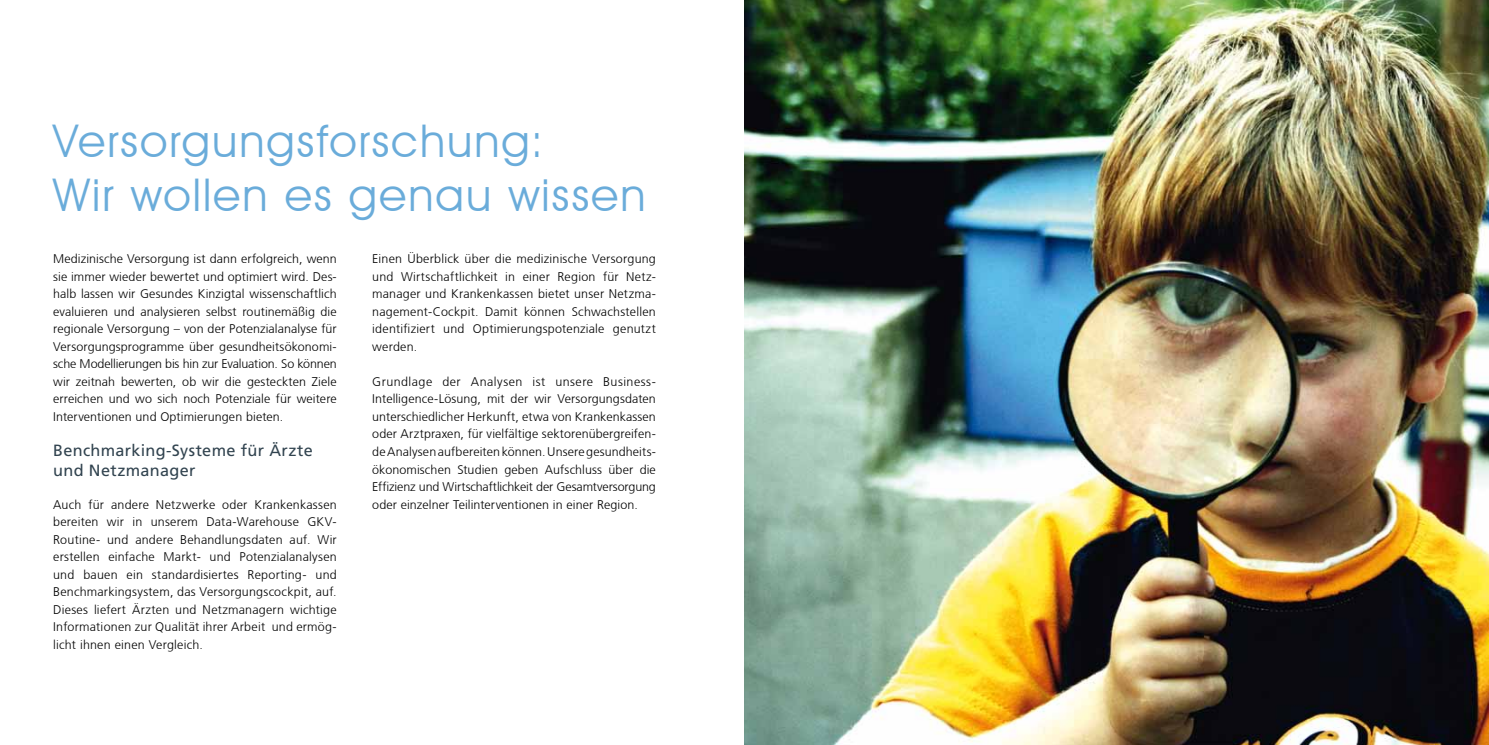
<style>
.page{position:relative;width:1489px;height:745px;background:#fff}
.page>*{position:absolute;margin:0;border:0;box-sizing:border-box;transform-origin:0 0}
.t1{font:45px/54px "Avant Garde IT Cby BT";letter-spacing:.045em;color:#6aacda}
.t2{font:16.25px/19.5px "Frutiger LT";letter-spacing:.02em;color:#324450}
.t3{font:300 12.5px/17.5px "Frutiger CE";letter-spacing:.015em;color:#000;text-align:justify}
</style>
<div class="page">
<img style="left:744px;top:0;width:744px;height:744px">
<h1 class="t1" style="left:53px;top:113px;width:594px">Versorgungsforschung:<br>Wir wollen es genau wissen</h1>
<p class="t3" style="left:53px;top:250px;width:285px">Medizinische Versorgung ist dann erfolgreich, wenn sie immer wieder bewertet und optimiert wird. Des&shy;halb lassen wir Gesundes Kinzigtal wissenschaftlich evaluieren und analysieren selbst routinemäßig die regionale Versorgung – von der Potenzialanalyse für Versorgungsprogramme über gesundheitsökonomi&shy;sche Modellierungen bis hin zur Evaluation. So können wir zeitnah bewerten, ob wir die gesteckten Ziele erreichen und wo sich noch Potenziale für weitere Interventionen und Optimierungen bieten.</p>
<h2 class="t2" style="left:53px;top:440px;width:261px">Benchmarking-Systeme für Ärzte und Netzmanager</h2>
<p class="t3" style="left:53px;top:495px;width:285px">Auch für andere Netzwerke oder Krankenkassen bereiten wir in unserem Data-Warehouse GKV-Routine- und andere Behandlungsdaten auf. Wir erstellen einfache Markt- und Potenzialanalysen und bauen ein standardisiertes Reporting- und Benchmarkingsystem, das Versorgungscockpit, auf.<br>Dieses liefert Ärzten und Netzmanagern wichtige Informationen zur Qualität ihrer Arbeit und ermög&shy;licht ihnen einen Vergleich.</p>
<p class="t3" style="left:372px;top:250px;width:285px">Einen Überblick über die medizinische Versorgung und Wirtschaftlichkeit in einer Region für Netz&shy;manager und Krankenkassen bietet unser Netzma&shy;nagement-Cockpit. Damit können Schwachstellen identifiziert und Optimierungspotenziale genutzt werden.</p>
<p class="t3" style="left:372px;top:372px;width:285px">Grundlage der Analysen ist unsere Business-Intelligence-Lösung, mit der wir Versorgungsdaten unterschiedlicher Herkunft, etwa von Krankenkassen oder Arztpraxen, für vielfältige sektorenübergreifen&shy;de Analysen aufbereiten können. Unsere gesundheits&shy;ökonomischen Studien geben Aufschluss über die Effizienz und Wirtschaftlichkeit der Gesamtversorgung oder einzelner Teilinterventionen in einer Region.</p>
</div>
